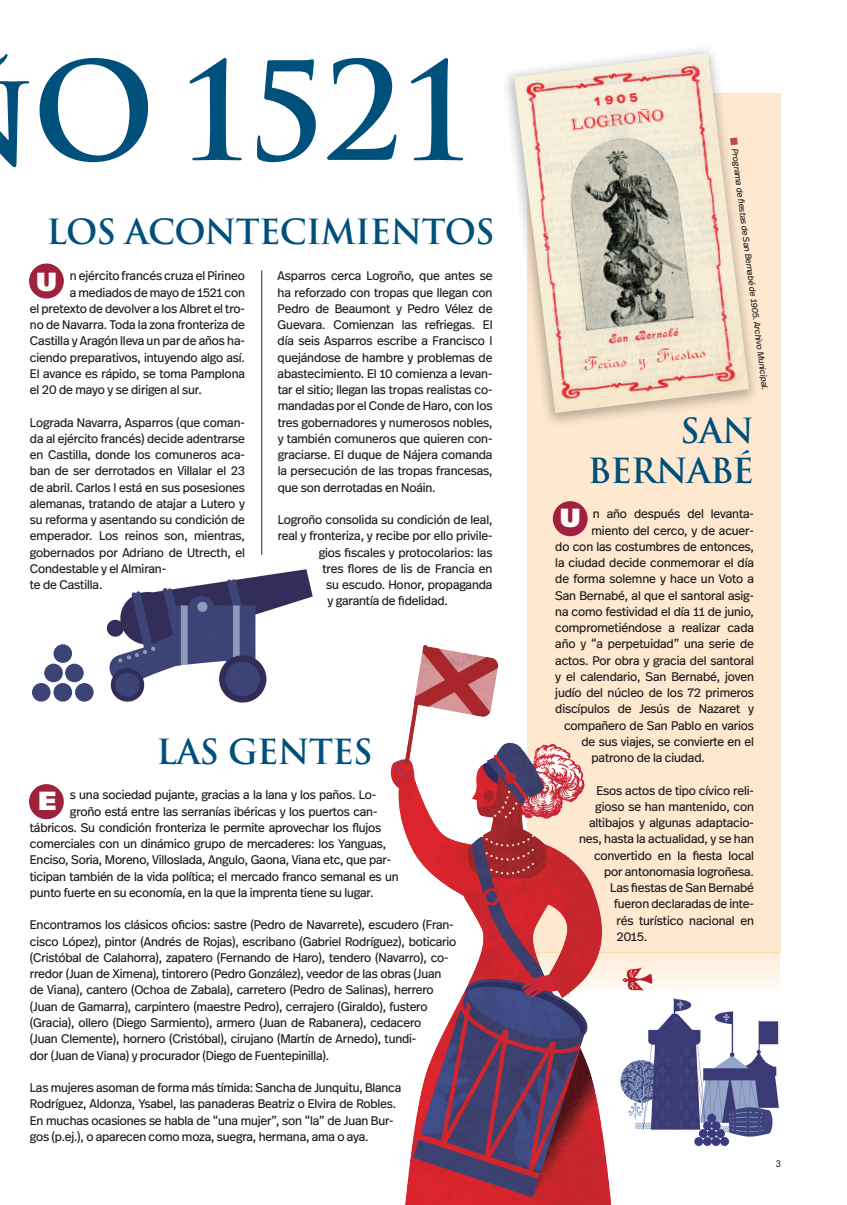
<style>
.page{position:relative;width:847px;height:1205px;background:#fff}
.page>*{position:absolute;margin:0;border:0;box-sizing:border-box;transform-origin:0 0}
.t1{font:700 33.75px/40px "Trajan Pro";letter-spacing:-.02em;color:#00507c;text-align:right}
.t2{font:900 26.25px "Frutiger LT Std";color:#fff}
.t3{font:12.5px/16.2px "Real Head Pro";letter-spacing:-.015em;color:#231f20}
.t4{font:9.38px "Arial";color:#231f20}
.t5{font:italic 8.75px "Real Head Pro";color:#231f20}
.s1{color:#af4f54}
</style>
<div class="page">
<div style="left:527px;top:93px;width:253px;height:860px;background:#fee8cf"></div>
<img style="left:627px;top:998px;width:152px;height:149px">
<div style="left:527px;top:953px;width:253px;height:40px;background:linear-gradient(to bottom,#feebd6,#fefdfa)"></div>
<img style="left:106px;top:569px;width:207px;height:134px">
<div style="left:29px;top:263px;width:35px;height:36px;background:#a0213d;border-radius:50%"></div>
<div style="left:29px;top:784px;width:35px;height:35px;background:#a0213d;border-radius:50%"></div>
<svg style="left:0;top:54px;width:463px;height:113px"></svg>
<hr style="left:261px;top:270px;width:1px;height:285px;background:#51545c">
<div style="left:500px;top:43px;width:260px;height:386px;background:#231f20;opacity:.32"></div>
<img style="left:514px;top:53px;width:235px;height:360px">
<div style="left:75px;top:683px;width:19px;height:18px;background:#3c4375;border-radius:50%"></div>
<div style="left:54px;top:683px;width:18px;height:18px;background:#3c4375;border-radius:50%"></div>
<div style="left:54px;top:644px;width:18px;height:19px;background:#3c4375;border-radius:50%"></div>
<div style="left:44px;top:664px;width:19px;height:18px;background:#3c4375;border-radius:50%"></div>
<div style="left:65px;top:664px;width:19px;height:18px;background:#3c4375;border-radius:50%"></div>
<div style="left:32px;top:683px;width:19px;height:18px;background:#3c4375;border-radius:50%"></div>
<svg style="left:627px;top:967px;width:25px;height:24px"></svg>
<img style="left:390px;top:645px;width:237px;height:560px">
<div style="left:553px;top:501px;width:35px;height:35px;background:#a0213d;border-radius:50%"></div>
<h1 class="t1" style="left:46px;top:212px;width:450px">LOS ACONTECIMIENTOS</h1>
<p class="t3" style="left:70px;top:268px;width:177px">n ejército francés cruza el Pirineo</p>
<p class="t3" style="left:70px;top:284px;width:177px">a mediados de mayo de 1521 con</p>
<p class="t3" style="left:30px;top:300px;width:217px">el pretexto de devolver a los Albret el tro-</p>
<p class="t3" style="left:30px;top:316px;width:217px">no de Navarra. Toda la zona fronteriza de</p>
<p class="t3" style="left:30px;top:333px;width:217px">Castilla y Aragón lleva un par de años ha-</p>
<p class="t3" style="left:30px;top:349px;width:217px">ciendo preparativos, intuyendo algo así.</p>
<p class="t3" style="left:30px;top:365px;width:217px">El avance es rápido, se toma Pamplona</p>
<p class="t3" style="left:30px;top:381px;width:174px">el 20 de mayo y se dirigen al sur.</p>
<p class="t3" style="left:30px;top:414px;width:217px">Lograda Navarra, Asparros (que coman&shy;da al ejército francés) decide adentrarse en Castilla, donde los comuneros aca&shy;ban de ser derrotados en Villalar el 23 de abril. Carlos I está en sus posesiones alemanas, tratando de atajar a Lutero y su reforma y asentando su condición de emperador. Los reinos son, mientras, gobernados por Adriano de Utrecth, el Condestable y el Almiran-<br>te de Castilla.</p>
<h2 class="t2" style="left:36px;top:265px;width:22px">U</h2>
<p class="t3" style="left:278px;top:268px;width:216px;text-align:justify">Asparros cerca Logroño, que antes se ha reforzado con tropas que llegan con Pedro de Beaumont y Pedro Vélez de Guevara. Comienzan las refriegas. El día seis Asparros escribe a Francisco I quejándose de hambre y problemas de abastecimiento. El 10 comienza a levan&shy;tar el sitio; llegan las tropas realistas co&shy;mandadas por el Conde de Haro, con los tres gobernadores y numerosos nobles, y también comuneros que quieren con&shy;graciarse. El duque de Nájera comanda la persecución de las tropas francesas, que son derrotadas en Noáin.</p>
<p class="t3" style="left:278px;top:511px;width:216px">Logroño consolida su condición de leal,</p>
<p class="t3" style="left:278px;top:528px;width:216px">real y fronteriza, y recibe por ello privile-</p>
<p class="t3" style="left:319px;top:544px;width:175px">gios fiscales y protocolarios: las</p>
<p class="t3" style="left:322px;top:560px;width:172px">tres flores de lis de Francia en</p>
<p class="t3" style="left:326px;top:576px;width:168px">su escudo. Honor, propaganda</p>
<p class="t3" style="left:327px;top:593px;width:122px">y garantía de fidelidad.</p>
<h1 class="t1" style="left:157px;top:732px;width:218px">LAS GENTES</h1>
<p class="t3" style="left:70px;top:786px;width:308px">s una sociedad pujante, gracias a la lana y los paños. Lo-</p>
<p class="t3" style="left:70px;top:803px;width:309px">groño está entre las serranías ibéricas y los puertos can-</p>
<p class="t3" style="left:30px;top:819px;width:353px">tábricos. Su condición fronteriza le permite aprovechar los flujos</p>
<p class="t3" style="left:30px;top:835px;width:358px">comerciales con un dinámico grupo de mercaderes: los Yanguas,</p>
<p class="t3" style="left:30px;top:851px;width:363px">Enciso, Soria, Moreno, Villoslada, Angulo, Gaona, Viana etc, que par-</p>
<p class="t3" style="left:30px;top:868px;width:370px">ticipan también de la vida política; el mercado franco semanal es un</p>
<p class="t3" style="left:30px;top:884px;width:345px">punto fuerte en su economía, en la que la imprenta tiene su lugar.</p>
<p class="t3" style="left:30px;top:916px;width:428px">Encontramos los clásicos oficios: sastre (Pedro de Navarrete), escudero (Fran&shy;cisco López), pintor (Andrés de Rojas), escribano (Gabriel Rodríguez), boticario (Cristóbal de Calahorra), zapatero (Fernando de Haro), tendero (Navarro), co&shy;rredor (Juan de Ximena), tintorero (Pedro González), veedor de las obras (Juan de Viana), cantero (Ochoa de Zabala), carretero (Pedro de Salinas), herrero (Juan de Gamarra), carpintero (maestre Pedro), cerrajero (Giraldo), fustero (Gracia), ollero (Diego Sarmiento), armero (Juan de Rabanera), cedacero<br>(Juan Clemente), hornero (Cristóbal), cirujano (Martín de Arnedo), tundi-<br>dor (Juan de Viana) y procurador (Diego de Fuentepinilla).</p>
<p class="t3" style="left:30px;top:1079px;width:373px">Las mujeres asoman de forma más tímida: Sancha de Junquitu, Blanca Rodríguez, Aldonza, Ysabel, las panaderas Beatriz o Elvira de Robles.<br>En muchas ocasiones se habla de “una mujer”, son “la” de Juan Bur&shy;gos (p.ej.), o aparecen como moza, suegra, hermana, ama o aya.</p>
<h2 class="t2" style="left:38px;top:785px;width:19px">E</h2>
<p class="t5" style="left:740px;top:136px;width:257px;rotate:83deg"><span class="s1">■</span> Programa de fi estas de San Bernabé de 1905. Archivo Municipal.</p>
<h1 class="t1" style="left:588px;top:411px;width:168px">SAN<br>BERNABÉ</h1>
<h2 class="t2" style="left:560px;top:502px;width:22px">U</h2>
<p class="t3" style="left:593px;top:505px;width:163px">n año después del levanta-</p>
<p class="t3" style="left:591px;top:522px;width:164px">miento del cerco, y de acuer-</p>
<p class="t3" style="left:555px;top:538px;width:200px">do con las costumbres de entonces,</p>
<p class="t3" style="left:555px;top:554px;width:200px">la ciudad decide conmemorar el día</p>
<p class="t3" style="left:555px;top:570px;width:200px">de forma solemne y hace un Voto a</p>
<p class="t3" style="left:555px;top:587px;width:200px">San Bernabé, al que el santoral asig-</p>
<p class="t3" style="left:555px;top:603px;width:200px">na como festividad el día 11 de junio,</p>
<p class="t3" style="left:555px;top:619px;width:200px">comprometiéndose a realizar cada</p>
<p class="t3" style="left:555px;top:635px;width:200px">año y “a perpetuidad” una serie de</p>
<p class="t3" style="left:555px;top:652px;width:200px">actos. Por obra y gracia del santoral</p>
<p class="t3" style="left:555px;top:668px;width:200px">y el calendario, San Bernabé, joven</p>
<p class="t3" style="left:555px;top:684px;width:200px">judío del núcleo de los 72 primeros</p>
<p class="t3" style="left:555px;top:700px;width:200px">discípulos de Jesús de Nazaret y</p>
<p class="t3" style="left:564px;top:717px;width:191px">compañero de San Pablo en varios</p>
<p class="t3" style="left:581px;top:733px;width:174px">de sus viajes, se convierte en el</p>
<p class="t3" style="left:591px;top:749px;width:115px">patrono de la ciudad.</p>
<p class="t3" style="left:596px;top:782px;width:159px">Esos actos de tipo cívico reli-</p>
<p class="t3" style="left:595px;top:798px;width:160px">gioso se han mantenido, con</p>
<p class="t3" style="left:589px;top:814px;width:166px">altibajos y algunas adaptacio-</p>
<p class="t3" style="left:579px;top:830px;width:176px">nes, hasta la actualidad, y se han</p>
<p class="t3" style="left:594px;top:847px;width:161px">convertido en la fiesta local</p>
<p class="t3" style="left:604px;top:863px;width:152px">por antonomasia logroñesa.</p>
<p class="t3" style="left:610px;top:879px;width:145px">Las fiestas de San Bernabé</p>
<p class="t3" style="left:614px;top:895px;width:142px">fueron declaradas de inte-</p>
<p class="t3" style="left:616px;top:912px;width:139px">rés turístico nacional en</p>
<p class="t3" style="left:616px;top:928px;width:32px">2015.</p>
<p class="t4" style="left:776px;top:1158px;width:7px">3</p>
</div>
